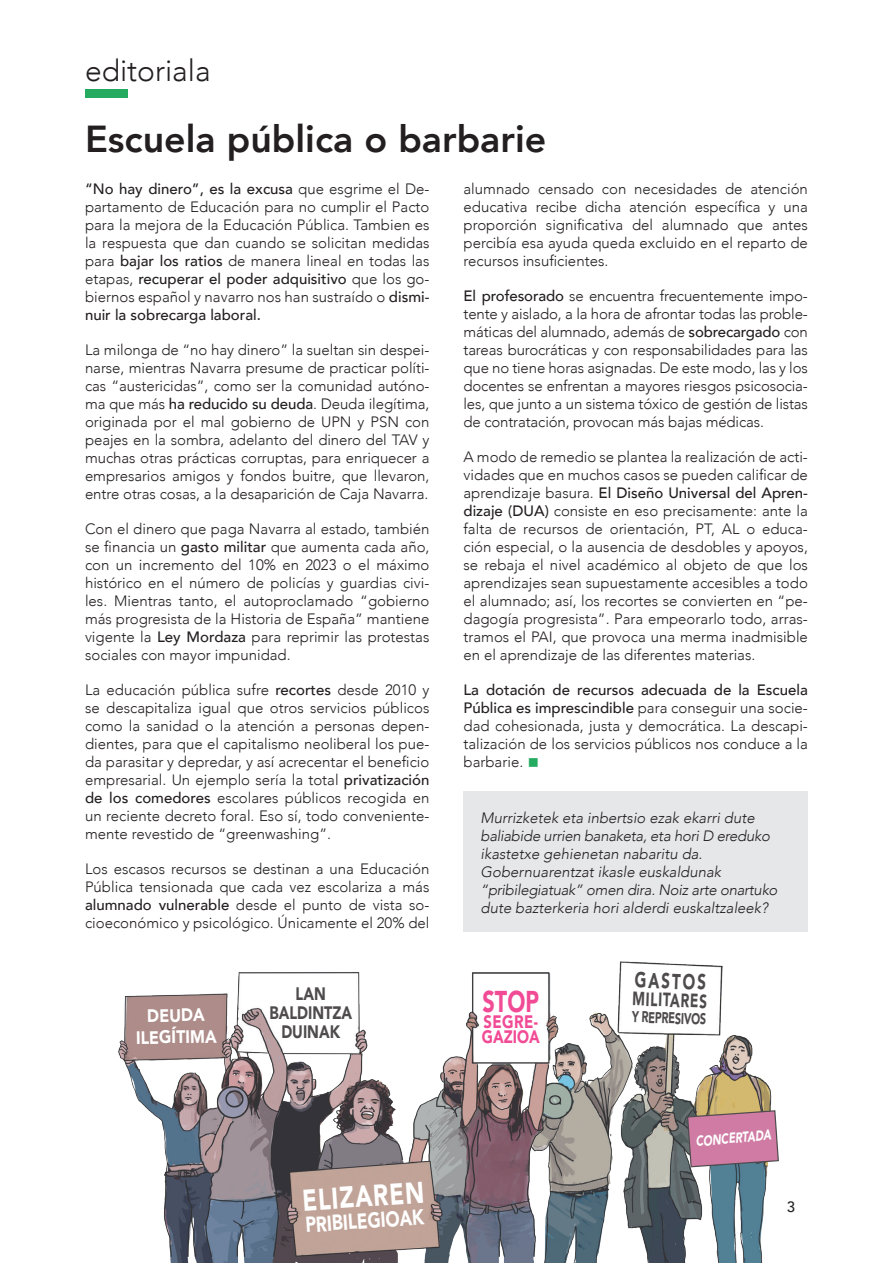
<style>
.page{position:relative;width:893px;height:1263px;background:#fff}
.page>*{position:absolute;margin:0;border:0;box-sizing:border-box;transform-origin:0 0}
.t1{font:800 37.5px "Avenir";color:#231f20}
.t2{font:300 30px "Avenir";color:#231f20}
.t3{font:900 30px "Avenir";color:#fff;scale:.78 1}
.t4{font:900 30px "Avenir";color:#ee1e7b;scale:.72 1}
.t5{font:900 21.6px "Avenir";color:#fff;scale:.78 1}
.t6{font:900 21.6px "Avenir";color:#231f20;scale:.7 1}
.t7{font:900 19.2px "Avenir";color:#231f20;scale:.7 1}
.t8{font:900 18px/19.2px "Avenir";color:#231f20;text-align:center;scale:.8 1}
.t9{font:900 18px/21.6px "Avenir";color:#fff;text-align:center;scale:.88 1}
.t10{font:900 18px/15.6px "Avenir";color:#ee1e7b;scale:.82 1}
.t11{font:900 15.6px "Avenir";color:#231f20;scale:.69 1}
.t12{font:300 15px/18px "Avenir";color:#231f20;text-align:justify}
.t13{font:italic 300 15px/18px "Avenir";color:#231f20}
.t14{font:500 15px "Avenir";color:#231f20}
.t15{font:900 14.4px "Avenir";color:#fff;scale:.75 1}
.s1{font-weight:500}
.s2{color:#25ab60}
</style>
<div class="page">
<div style="left:85px;top:89px;width:43px;height:9px;background:#25ab60"></div>
<div style="left:463px;top:791px;width:345px;height:140px;background:#e6e7e9"></div>
<img style="left:587px;top:961px;width:185px;height:302px">
<img style="left:118px;top:972px;width:469px;height:291px">
<svg style="left:686px;top:1109px;width:93px;height:59px"></svg>
<p class="t2" style="left:85px;top:53px;width:127px">editoriala</p>
<p class="t1" style="left:85px;top:110px;width:463px">Escuela pública o barbarie</p>
<p class="t12" style="left:463px;top:179px;width:346px">alumnado censado con necesidades de atención educativa recibe dicha atención específica y una proporción significativa del alumnado que antes percibía esa ayuda queda excluido en el reparto de recursos insuficientes.</p>
<p class="t12" style="left:463px;top:286px;width:346px"><span class="s1">El profesorado</span> se encuentra frecuentemente impo&shy;tente y aislado, a la hora de afrontar todas las proble&shy;máticas del alumnado, además de <span class="s1">sobrecargado</span> con tareas burocráticas y con responsabilidades para las que no tiene horas asignadas. De este modo, las y los docentes se enfrentan a mayores riesgos psicosocia&shy;les, que junto a un sistema tóxico de gestión de listas de contratación, provocan más bajas médicas.</p>
<p class="t12" style="left:463px;top:447px;width:346px">A modo de remedio se plantea la realización de acti&shy;vidades que en muchos casos se pueden calificar de aprendizaje basura. <span class="s1">El Diseño Universal del Apren&shy;dizaje (DUA)</span> consiste en eso precisamente: ante la falta de recursos de orientación, PT, AL o educa&shy;ción especial, o la ausencia de desdobles y apoyos, se rebaja el nivel académico al objeto de que los aprendizajes sean supuestamente accesibles a todo el alumnado; así, los recortes se convierten en “pe&shy;dagogía progresista”. Para empeorarlo todo, arras&shy;tramos el PAI, que provoca una merma inadmisible en el aprendizaje de las diferentes materias.</p>
<p class="t12" style="left:463px;top:680px;width:346px"><span class="s1">La dotación de recursos adecuada de la Escuela Pública es imprescindible</span> para conseguir una socie&shy;dad cohesionada, justa y democrática. La descapi&shy;talización de los servicios públicos nos conduce a la barbarie. <span class="s2">■</span></p>
<p class="t12" style="left:85px;top:179px;width:346px"><span class="s1">“No hay dinero”, es la excusa</span> que esgrime el De&shy;partamento de Educación para no cumplir el Pacto para la mejora de la Educación Pública. Tambien es la respuesta que dan cuando se solicitan medidas para <span class="s1">bajar los ratios</span> de manera lineal en todas las etapas, <span class="s1">recuperar el poder adquisitivo</span> que los go&shy;biernos español y navarro nos han sustraído o <span class="s1">dismi&shy;nuir la sobrecarga laboral.</span></p>
<p class="t12" style="left:85px;top:340px;width:346px">La milonga de “no hay dinero” la sueltan sin despei&shy;narse, mientras Navarra presume de practicar políti&shy;cas “austericidas”, como ser la comunidad autóno&shy;ma que más <span class="s1">ha reducido su deuda</span>. Deuda ilegítima, originada por el mal gobierno de UPN y PSN con peajes en la sombra, adelanto del dinero del TAV y muchas otras prácticas corruptas, para enriquecer a empresarios amigos y fondos buitre, que llevaron, entre otras cosas, a la desaparición de Caja Navarra.</p>
<p class="t12" style="left:85px;top:519px;width:346px">Con el dinero que paga Navarra al estado, también se financia un <span class="s1">gasto militar</span> que aumenta cada año, con un incremento del 10% en 2023 o el máximo histórico en el número de policías y guardias civi&shy;les. Mientras tanto, el autoproclamado “gobierno más progresista de la Historia de España” mantiene vigente la <span class="s1">Ley Mordaza</span> para reprimir las protestas sociales con mayor impunidad.</p>
<p class="t12" style="left:85px;top:680px;width:346px">La educación pública sufre <span class="s1">recortes</span> desde 2010 y se descapitaliza igual que otros servicios públicos como la sanidad o la atención a personas depen&shy;dientes, para que el capitalismo neoliberal los pue&shy;da parasitar y depredar, y así acrecentar el beneficio empresarial. Un ejemplo sería la total <span class="s1">privatización de los comedores</span> escolares públicos recogida en un reciente decreto foral. Eso sí, todo conveniente&shy;mente revestido de “greenwashing”.</p>
<p class="t12" style="left:85px;top:859px;width:346px">Los escasos recursos se destinan a una Educación Pública tensionada que cada vez escolariza a más <span class="s1">alumnado vulnerable</span> desde el punto de vista so&shy;cioeconómico y psicológico. Únicamente el 20% del</p>
<p class="t13" style="left:480px;top:809px;width:298px">Murrizketek eta inbertsio ezak ekarri dute baliabide urrien banaketa, eta hori D ereduko ikastetxe gehienetan nabaritu da.<br>Gobernuarentzat ikasle euskaldunak “pribilegiatuak” omen dira. Noiz arte onartuko dute bazterkeria hori alderdi euskaltzaleek?</p>
<p class="t9" style="left:135px;top:1005px;width:93px;rotate:-1deg">DEUDA<br>ILEGÍTIMA</p>
<p class="t8" style="left:269px;top:983px;width:105px">LAN<br>BALDINTZA<br>DUINAK</p>
<h2 class="t3" style="left:300px;top:1175px;width:158px;rotate:-4deg">ELIZAREN</h2>
<h3 class="t5" style="left:304px;top:1206px;width:154px;rotate:-4deg">PRIBILEGIOAK</h3>
<h2 class="t4" style="left:483px;top:976px;width:80px">STOP</h2>
<p class="t10" style="left:482px;top:1013px;width:72px">SEGRE-<br>GAZIOA</p>
<h3 class="t6" style="left:635px;top:961px;width:104px;rotate:2deg">GASTOS</h3>
<p class="t7" style="left:633px;top:982px;width:108px;rotate:2deg">MILITARES</p>
<p class="t11" style="left:632px;top:1003px;width:109px;rotate:2deg">Y REPRESIVOS</p>
<p class="t15" style="left:695px;top:1129px;width:102px;rotate:-5deg">CONCERTADA</p>
<p class="t14" style="left:787px;top:1194px;width:10px">3</p>
</div>
